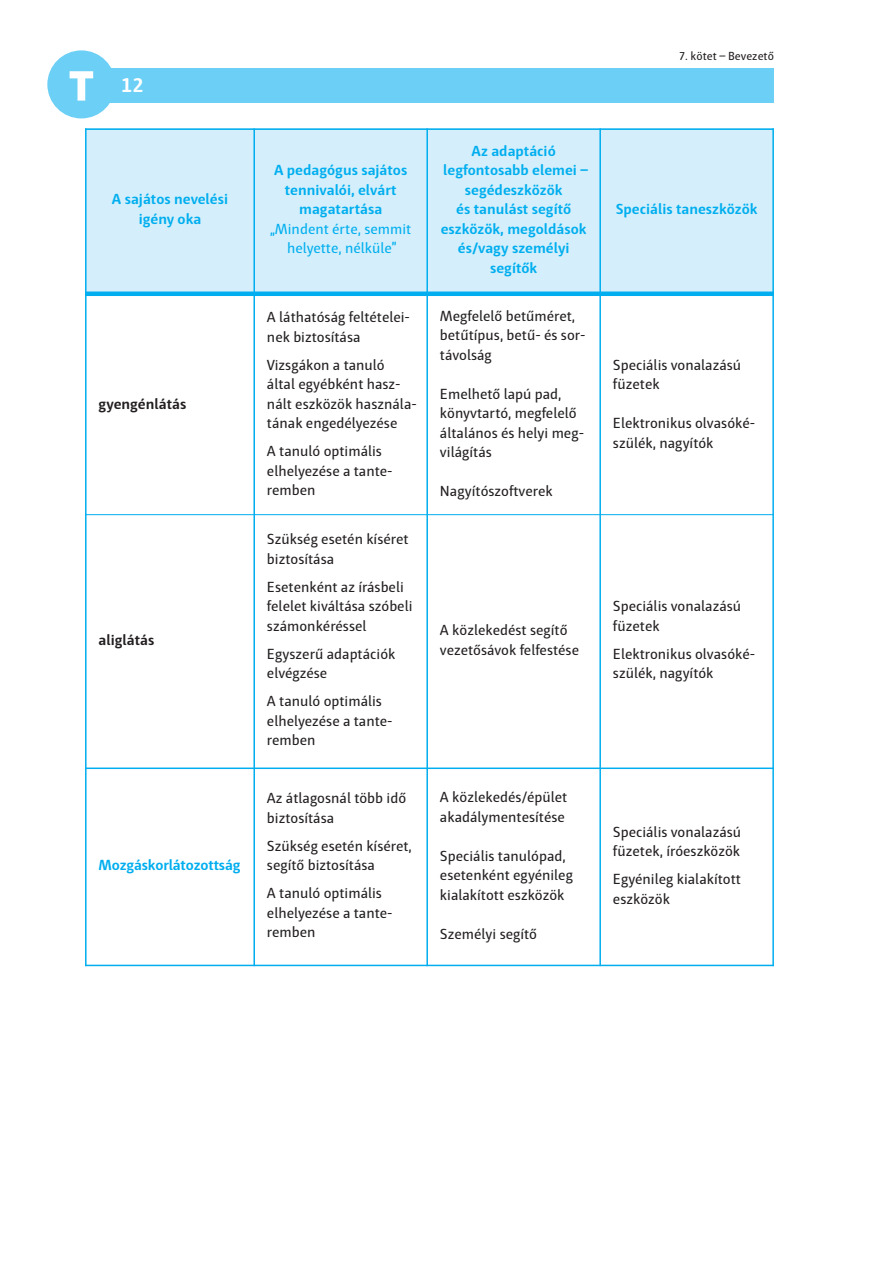
<style>
.page{position:relative;width:893px;height:1263px;background:#fff}
.page>*{position:absolute;margin:0;border:0;box-sizing:border-box;transform-origin:0 0}
.t1{font:700 21px "Haptic Pro";color:#fff}
.t2{font:15px/19.5px "Haptic Pro";color:#231f20}
.t3{font:700 15px/19.5px "Haptic Pro";color:#00aeef;text-align:center}
.t4{font:15px/19.5px "Haptic Pro";color:#00aeef;text-align:center}
.t5{font:700 15px "Haptic Pro";color:#231f20}
.t6{font:12px "Haptic Pro";color:#231f20}
</style>
<div class="page">
<div style="left:102px;top:68px;width:672px;height:34px;background:#6bcff6"></div>
<svg style="left:47px;top:50px;width:68px;height:68px"></svg>
<div style="left:85px;top:128px;width:169px;height:166px;background:#d4effb"></div>
<div style="left:254px;top:128px;width:173px;height:166px;background:#d4effb"></div>
<div style="left:427px;top:128px;width:173px;height:166px;background:#d4effb"></div>
<div style="left:600px;top:128px;width:174px;height:166px;background:#d4effb"></div>
<hr style="left:85px;top:128px;width:2px;height:838px;background:#00aeef">
<hr style="left:253px;top:128px;width:2px;height:838px;background:#00aeef">
<hr style="left:426px;top:128px;width:2px;height:838px;background:#00aeef">
<hr style="left:599px;top:128px;width:2px;height:838px;background:#00aeef">
<hr style="left:772px;top:128px;width:2px;height:838px;background:#00aeef">
<hr style="left:85px;top:128px;width:689px;height:2px;background:#00aeef">
<div style="left:85px;top:291px;width:689px;height:5px;background:#00aeef"></div>
<hr style="left:85px;top:514px;width:689px;height:1px;background:#00aeef">
<hr style="left:85px;top:767px;width:689px;height:2px;background:#00aeef">
<hr style="left:85px;top:965px;width:689px;height:1px;background:#00aeef">
<h1 class="t1" style="left:121px;top:77px;width:24px">12</h1>
<p class="t3" style="left:112px;top:191px;width:118px">A sajátos nevelési igény oka</p>
<p class="t5" style="left:99px;top:398px;width:89px">gyengénlátás</p>
<p class="t5" style="left:99px;top:634px;width:57px">aliglátás</p>
<p class="t3" style="left:99px;top:857px;width:144px">Mozgáskorlátozottság</p>
<p class="t6" style="left:679px;top:51px;width:96px">7. kötet – Bevezető</p>
<p class="t3" style="left:274px;top:162px;width:135px">A pedagógus sajátos tennivalói, elvárt magatartása</p>
<p class="t4" style="left:270px;top:220px;width:143px">„Mindent érte, semmit helyette, nélküle”</p>
<p class="t2" style="left:267px;top:309px;width:145px">A láthatóság feltételei&shy;nek biztosítása</p>
<p class="t2" style="left:267px;top:356px;width:151px">Vizsgákon a tanuló<br>által egyébként hasz&shy;nált eszközök használa&shy;tának engedélyezése</p>
<p class="t2" style="left:267px;top:443px;width:127px">A tanuló optimális elhelyezése a tante&shy;remben</p>
<p class="t2" style="left:267px;top:531px;width:143px">Szükség esetén kíséret biztosítása</p>
<p class="t2" style="left:267px;top:578px;width:147px">Esetenként az írásbeli felelet kiváltása szóbeli számonkéréssel</p>
<p class="t2" style="left:267px;top:645px;width:130px">Egyszerű adaptációk elvégzése</p>
<p class="t2" style="left:267px;top:693px;width:127px">A tanuló optimális elhelyezése a tante&shy;remben</p>
<p class="t2" style="left:267px;top:790px;width:141px">Az átlagosnál több idő biztosítása</p>
<p class="t2" style="left:267px;top:837px;width:146px">Szükség esetén kíséret, segítő biztosítása</p>
<p class="t2" style="left:267px;top:885px;width:127px">A tanuló optimális elhelyezése a tante&shy;remben</p>
<p class="t3" style="left:441px;top:142px;width:149px">Az adaptáció legfontosabb elemei – segédeszközök<br>és tanulást segítő eszközök, megoldások és/vagy személyi segítők</p>
<p class="t2" style="left:440px;top:307px;width:147px">Megfelelő betűméret, betűtípus, betű- és sor&shy;távolság</p>
<p class="t2" style="left:440px;top:385px;width:146px">Emelhető lapú pad, könyvtartó, megfelelő általános és helyi meg&shy;világítás</p>
<p class="t2" style="left:440px;top:483px;width:114px">Nagyítószoftverek</p>
<p class="t2" style="left:440px;top:622px;width:141px">A közlekedést segítő vezetősávok felfestése</p>
<p class="t2" style="left:440px;top:789px;width:129px">A közlekedés/épület akadálymentesítése</p>
<p class="t2" style="left:440px;top:847px;width:134px">Speciális tanulópad, esetenként egyénileg kialakított eszközök</p>
<p class="t2" style="left:440px;top:925px;width:99px">Személyi segítő</p>
<p class="t3" style="left:616px;top:201px;width:143px">Speciális taneszközök</p>
<p class="t2" style="left:613px;top:356px;width:130px">Speciális vonalazású füzetek</p>
<p class="t2" style="left:613px;top:415px;width:144px">Elektronikus olvasóké&shy;szülék, nagyítók</p>
<p class="t2" style="left:613px;top:598px;width:130px">Speciális vonalazású füzetek</p>
<p class="t2" style="left:613px;top:645px;width:144px">Elektronikus olvasóké&shy;szülék, nagyítók</p>
<p class="t2" style="left:613px;top:823px;width:130px">Speciális vonalazású füzetek, íróeszközök</p>
<p class="t2" style="left:613px;top:871px;width:130px">Egyénileg kialakított eszközök</p>
</div>
